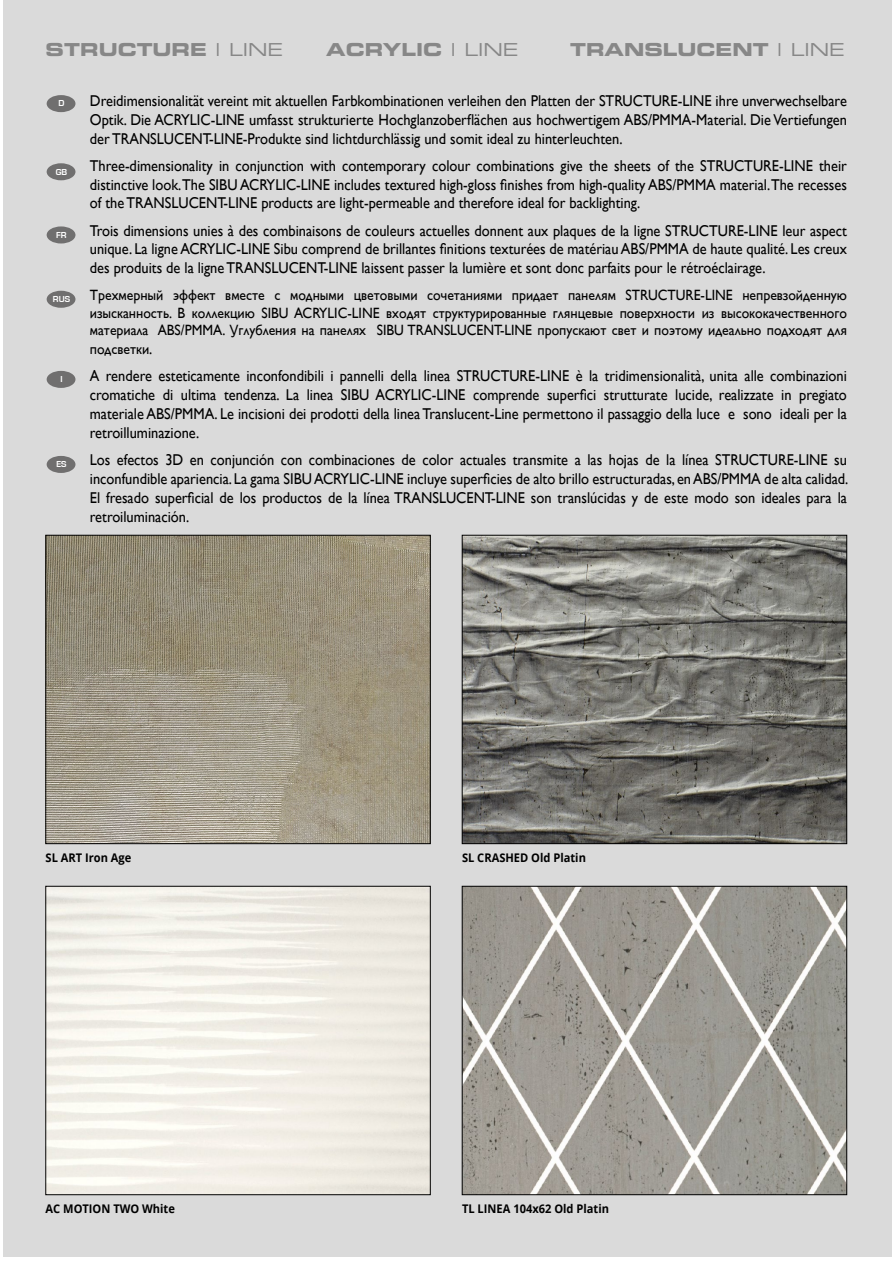
<style>
.page{position:relative;width:893px;height:1263px;background:#fff}
.page>*{position:absolute;margin:0;border:0;box-sizing:border-box;transform-origin:0 0}
.t1{font:17.85px "Eurostile Bold Extended Two";color:#878787}
.t2{font:15.6px/18.8px "Gill Sans";color:#000;text-align:justify;scale:.92 1}
.t3{font:14.85px/18.1px "Gill Sans";color:#000;text-align:justify;scale:.92 1}
.t4{font:700 12px "Open Sans";color:#000;scale:.93 1}
.t5{font:700 9px "Eurostile";color:#fff}
.s1{font-family:"Eurostile Extended Two"}
.s2{font-size:15.6px}
</style>
<div class="page">
<div style="left:3px;top:0;width:888px;height:1256px;background:#dadada"></div>
<div style="left:47px;top:95px;width:28px;height:17px;background:#706f6f;border-radius:50%"></div>
<div style="left:47px;top:163px;width:28px;height:17px;background:#706f6f;border-radius:50%"></div>
<div style="left:47px;top:226px;width:28px;height:17px;background:#706f6f;border-radius:50%"></div>
<div style="left:47px;top:291px;width:28px;height:17px;background:#706f6f;border-radius:50%"></div>
<div style="left:47px;top:371px;width:28px;height:17px;background:#706f6f;border-radius:50%"></div>
<div style="left:47px;top:456px;width:28px;height:17px;background:#706f6f;border-radius:50%"></div>
<img style="left:48px;top:537px;width:380px;height:305px">
<div style="left:46px;top:535px;width:384px;height:309px;border:1px solid #000"></div>
<img style="left:48px;top:888px;width:380px;height:305px">
<div style="left:46px;top:886px;width:384px;height:309px;border:1px solid #000"></div>
<img style="left:464px;top:537px;width:381px;height:305px">
<div style="left:462px;top:535px;width:385px;height:309px;border:1px solid #000"></div>
<img style="left:464px;top:888px;width:381px;height:305px">
<div style="left:462px;top:886px;width:385px;height:309px;border:1px solid #000"></div>
<p class="t1" style="left:46px;top:37px;width:239px">STRUCTURE <span class="s1">l LINE</span></p>
<p class="t1" style="left:326px;top:37px;width:194px">ACRYLIC <span class="s1">l LINE</span></p>
<p class="t1" style="left:570px;top:37px;width:276px">TRANSLUCENT <span class="s1">l LINE</span></p>
<p class="t5" style="left:59px;top:98px;width:8px">D</p>
<p class="t5" style="left:56px;top:167px;width:13px">GB</p>
<p class="t5" style="left:56px;top:230px;width:12px">FR</p>
<p class="t5" style="left:53px;top:294px;width:19px">RUS</p>
<p class="t5" style="left:60px;top:374px;width:4px">I</p>
<p class="t5" style="left:56px;top:459px;width:12px">ES</p>
<p class="t2" style="left:90px;top:91px;width:824px">Dreidimensionalität vereint mit aktuellen Farbkombinationen verleihen den Platten der STRUCTURE-LINE ihre unverwechselbare Optik. Die ACRYLIC-LINE umfasst strukturierte Hochglanzoberflächen aus hochwertigem ABS/PMMA-Material. Die Vertiefungen der TRANSLUCENT-LINE-Produkte sind lichtdurchlässig und somit ideal zu hinterleuchten.</p>
<p class="t2" style="left:90px;top:156px;width:824px">Three-dimensionality in conjunction with contemporary colour combinations give the sheets of the STRUCTURE-LINE their distinctive look.The SIBU ACRYLIC-LINE includes textured high-gloss finishes from high-quality ABS/PMMA material.The recesses of the TRANSLUCENT-LINE products are light-permeable and therefore ideal for backlighting.</p>
<p class="t2" style="left:90px;top:221px;width:824px">Trois dimensions unies à des combinaisons de couleurs actuelles donnent aux plaques de la ligne STRUCTURE-LINE leur aspect unique. La ligne ACRYLIC-LINE Sibu comprend de brillantes finitions texturées de matériau ABS/PMMA de haute qualité. Les creux des produits de la ligne TRANSLUCENT-LINE laissent passer la lumière et sont donc parfaits pour le rétroéclairage.</p>
<p class="t3" style="left:90px;top:285px;width:824px">Трехмерный эффект вместе с модными цветовыми сочетаниями придает панелям STRUCTURE-LINE непревзойденную изысканность. В коллекцию SIBU ACRYLIC-LINE входят структурированные глянцевые поверхности из высококачественного материала ABS/PMMA. Углубления на панелях SIBU TRANSLUCENT-LINE пропускают свет и поэтому идеально подходят для подсветки<span class="s2">.</span></p>
<p class="t2" style="left:90px;top:367px;width:824px">A rendere esteticamente inconfondibili i pannelli della linea STRUCTURE-LINE è la tridimensionalità, unita alle combinazioni cromatiche di ultima tendenza. La linea SIBU ACRYLIC-LINE comprende superfici strutturate lucide, realizzate in pregiato materiale ABS/PMMA. Le incisioni dei prodotti della linea Translucent-Line permettono il passaggio della luce e sono ideali per la retroilluminazione.</p>
<p class="t2" style="left:90px;top:450px;width:826px">Los efectos 3D en conjunción con combinaciones de color actuales transmite a las hojas de la línea STRUCTURE-LINE su inconfundible apariencia. La gama SIBU ACRYLIC-LINE incluye superficies de alto brillo estructuradas, en ABS/PMMA de alta calidad.<br>El fresado superficial de los productos de la línea TRANSLUCENT-LINE son translúcidas y de este modo son ideales para la retroiluminación.</p>
<p class="t4" style="left:46px;top:849px;width:94px">SL ART Iron Age</p>
<p class="t4" style="left:46px;top:1200px;width:141px">AC MOTION TWO White</p>
<p class="t4" style="left:462px;top:849px;width:135px">SL CRASHED Old Platin</p>
<p class="t4" style="left:462px;top:1200px;width:160px">TL LINEA 104x62 Old Platin</p>
</div>
